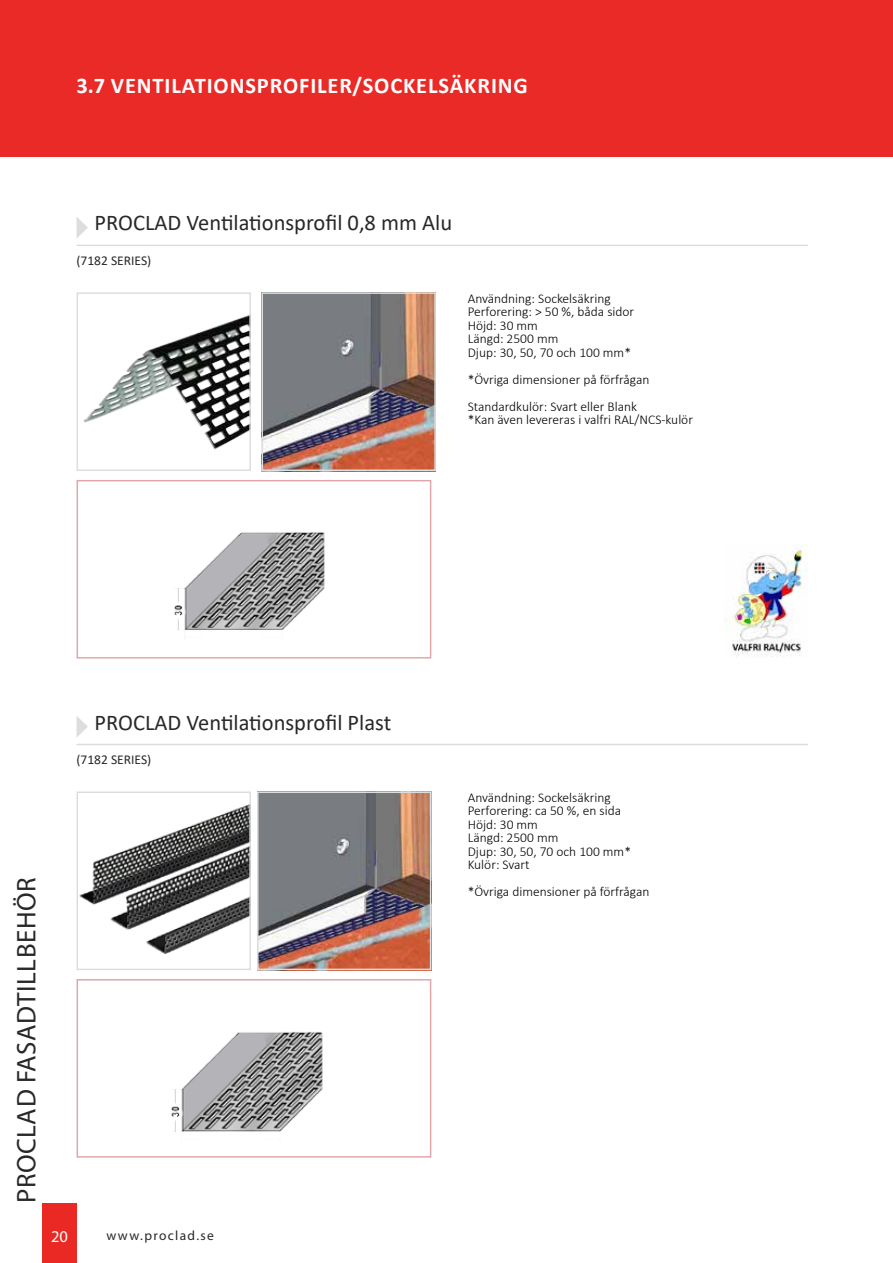
<style>
.page{position:relative;width:893px;height:1263px;background:#fff}
.page>*{position:absolute;margin:0;border:0;box-sizing:border-box;transform-origin:0 0}
.t1{font:27px "Myriad Pro";letter-spacing:.02em;color:#292829}
.t2{font:22.5px "Calibri";color:#292829}
.t3{font:700 22.5px "Calibri";letter-spacing:.04em;color:#fff}
.t4{font:16.5px "Myriad Pro";color:#fff}
.t5{font:300 13.5px/13.5px "Calibri";color:#000}
.t6{font:13.5px "Calibri";color:#292829}
.t7{font:13.5px "Myriad Pro";letter-spacing:.1em;color:#292829}
</style>
<div class="page">
<div style="left:0;top:0;width:893px;height:157px;background:#e92a27"></div>
<div style="left:43px;top:1203px;width:34px;height:60px;background:#ea2925"></div>
<img style="left:83px;top:315px;width:165px;height:135px">
<div style="left:77px;top:292px;width:174px;height:179px;border:2px solid #dcddde"></div>
<hr style="left:77px;top:245px;width:731px;height:1px;background:#dcddde">
<svg style="left:77px;top:217px;width:11px;height:21px"></svg>
<img style="left:174px;top:532px;width:151px;height:99px">
<div style="left:77px;top:480px;width:354px;height:178px;border:2px solid #e0a7ab"></div>
<img style="left:80px;top:804px;width:168px;height:149px">
<div style="left:77px;top:791px;width:174px;height:179px;border:2px solid #dcddde"></div>
<hr style="left:77px;top:744px;width:731px;height:1px;background:#dcddde">
<svg style="left:77px;top:716px;width:11px;height:21px"></svg>
<img style="left:260px;top:794px;width:168px;height:173px">
<div style="left:257px;top:791px;width:174px;height:179px;border:2px solid #dcddde"></div>
<img style="left:171px;top:1031px;width:152px;height:101px">
<div style="left:77px;top:979px;width:354px;height:179px;border:2px solid #e0a7ab"></div>
<img style="left:724px;top:545px;width:84px;height:112px">
<img style="left:264px;top:295px;width:169px;height:173px">
<div style="left:261px;top:292px;width:175px;height:179px;border:2px solid #dcddde"></div>
<h2 class="t3" style="left:77px;top:70px;width:453px">3.7 VENTILATIONSPROFILER/SOCKELSÄKRING</h2>
<h2 class="t2" style="left:95px;top:207px;width:359px">PROCLAD Ventilationsprofil 0,8 mm Alu</h2>
<p class="t6" style="left:77px;top:251px;width:76px">(7182 SERIES)</p>
<p class="t5" style="left:468px;top:291px;width:168px">Användning: Sockelsäkring<br>Perforering: &gt; 50 %, båda sidor<br>Höjd: 30 mm<br>Längd: 2500 mm<br>Djup: 30, 50, 70 och 100 mm*</p>
<p class="t5" style="left:468px;top:365px;width:183px;line-height:27px">*Övriga dimensioner på förfrågan<br>Standardkulör: Svart eller Blank</p>
<p class="t5" style="left:468px;top:413px;width:227px">*Kan även levereras i valfri RAL/NCS-kulör</p>
<h2 class="t2" style="left:95px;top:707px;width:298px">PROCLAD Ventilationsprofil Plast</h2>
<p class="t6" style="left:77px;top:750px;width:76px">(7182 SERIES)</p>
<h1 class="t1" style="left:10px;top:1203px;width:327px;rotate:-90deg">PROCLAD FASADTILLBEHÖR</h1>
<p class="t4" style="left:51px;top:1226px;width:18px">20</p>
<p class="t7" style="left:107px;top:1227px;width:109px">www.proclad.se</p>
<p class="t5" style="left:468px;top:790px;width:165px">Användning: Sockelsäkring<br>Perforering: ca 50 %, en sida<br>Höjd: 30 mm<br>Längd: 2500 mm<br>Djup: 30, 50, 70 och 100 mm*<br>Kulör: Svart</p>
<p class="t5" style="left:468px;top:885px;width:183px">*Övriga dimensioner på förfrågan</p>
</div>
